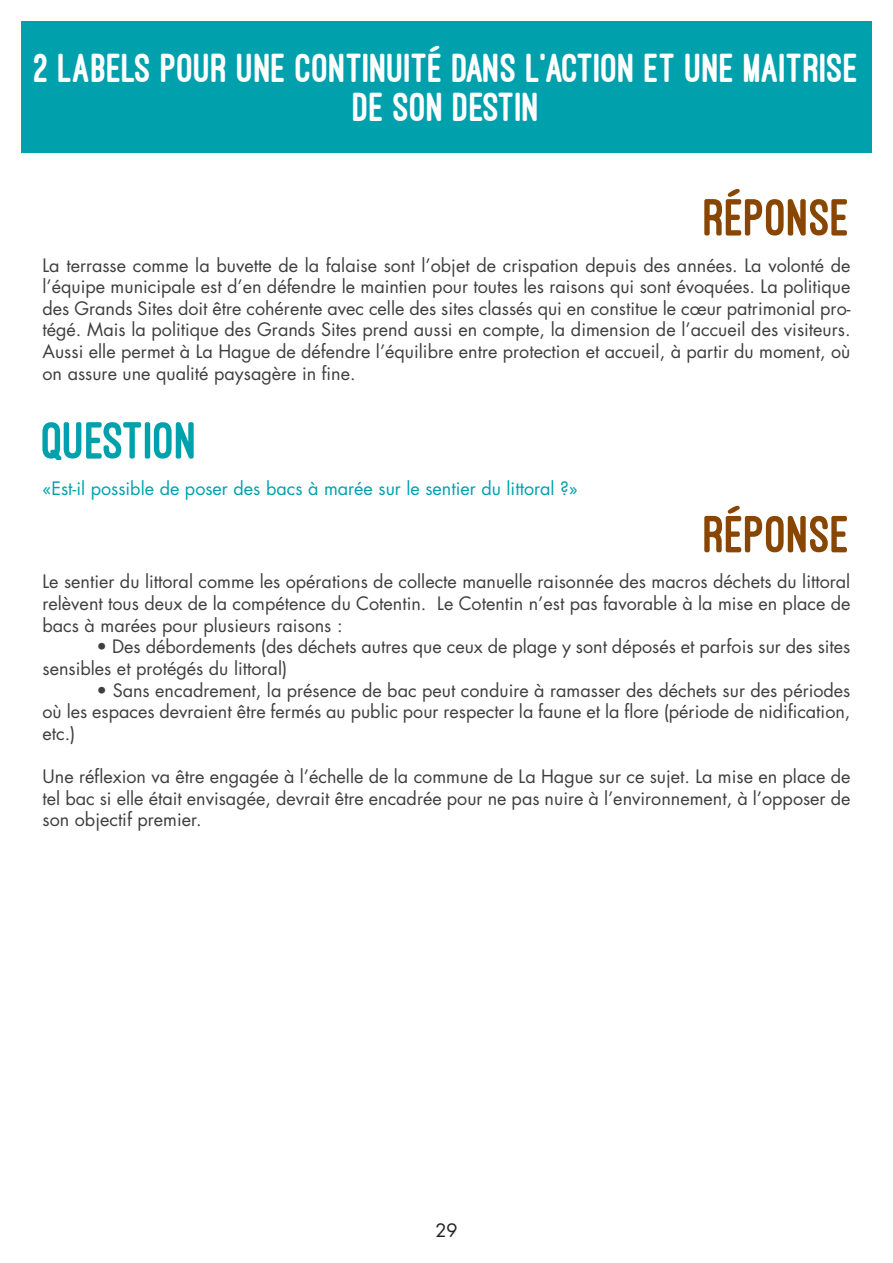
<style>
.page{position:relative;width:893px;height:1263px;background:#fff}
.page>*{position:absolute;margin:0;border:0;box-sizing:border-box;transform-origin:0 0}
.t1{font:800 54px "Ostrich Sans";color:#894603}
.t2{font:800 54px "Ostrich Sans";color:#00a1ad}
.t3{font:800 42px/39px "Ostrich Sans";color:#fff;text-align:center}
.t4{font:18px/21.6px "Futura Std";color:#3f3f41;text-align:justify}
.t5{font:18px "Futura Std";color:#00a1ad}
.t6{font:18px "Futura Std";color:#231f20}
</style>
<div class="page">
<div style="left:21px;top:21px;width:851px;height:132px;background:#00a1ad"></div>
<p class="t3" style="left:34px;top:49px;width:826px">2 LABELS POUR UNE CONTINUITÉ DANS L’ACTION ET UNE MAITRISE<br>DE SON DESTIN</p>
<p class="t1" style="left:704px;top:189px;width:148px">RÉPONSE</p>
<p class="t4" style="left:43px;top:254px;width:809px">La terrasse comme la buvette de la falaise sont l’objet de crispation depuis des années. La volonté de l’équipe municipale est d’en défendre le maintien pour toutes les raisons qui sont évoquées. La politique des Grands Sites doit être cohérente avec celle des sites classés qui en constitue le cœur patrimonial pro&shy;tégé. Mais la politique des Grands Sites prend aussi en compte, la dimension de l’accueil des visiteurs.<br>Aussi elle permet à La Hague de défendre l’équilibre entre protection et accueil, à partir du moment, où on assure une qualité paysagère in fine.</p>
<p class="t2" style="left:43px;top:412px;width:157px">QUESTION</p>
<p class="t5" style="left:43px;top:477px;width:537px">«Est-il possible de poser des bacs à marée sur le sentier du littoral ?»</p>
<p class="t1" style="left:704px;top:506px;width:148px">RÉPONSE</p>
<p class="t4" style="left:43px;top:571px;width:809px">Le sentier du littoral comme les opérations de collecte manuelle raisonnée des macros déchets du littoral relèvent tous deux de la compétence du Cotentin. Le Cotentin n’est pas favorable à la mise en place de bacs à marées pour plusieurs raisons :</p>
<p class="t4" style="left:43px;top:636px;width:809px;text-indent:54px">• Des débordements (des déchets autres que ceux de plage y sont déposés et parfois sur des sites sensibles et protégés du littoral)</p>
<p class="t4" style="left:43px;top:679px;width:809px;text-indent:54px">• Sans encadrement, la présence de bac peut conduire à ramasser des déchets sur des périodes où les espaces devraient être fermés au public pour respecter la faune et la flore (période de nidification, etc.)</p>
<p class="t4" style="left:43px;top:766px;width:809px">Une réflexion va être engagée à l’échelle de la commune de La Hague sur ce sujet. La mise en place de tel bac si elle était envisagée, devrait être encadrée pour ne pas nuire à l’environnement, à l’opposer de son objectif premier.</p>
<p class="t6" style="left:435px;top:1219px;width:24px">29</p>
</div>
